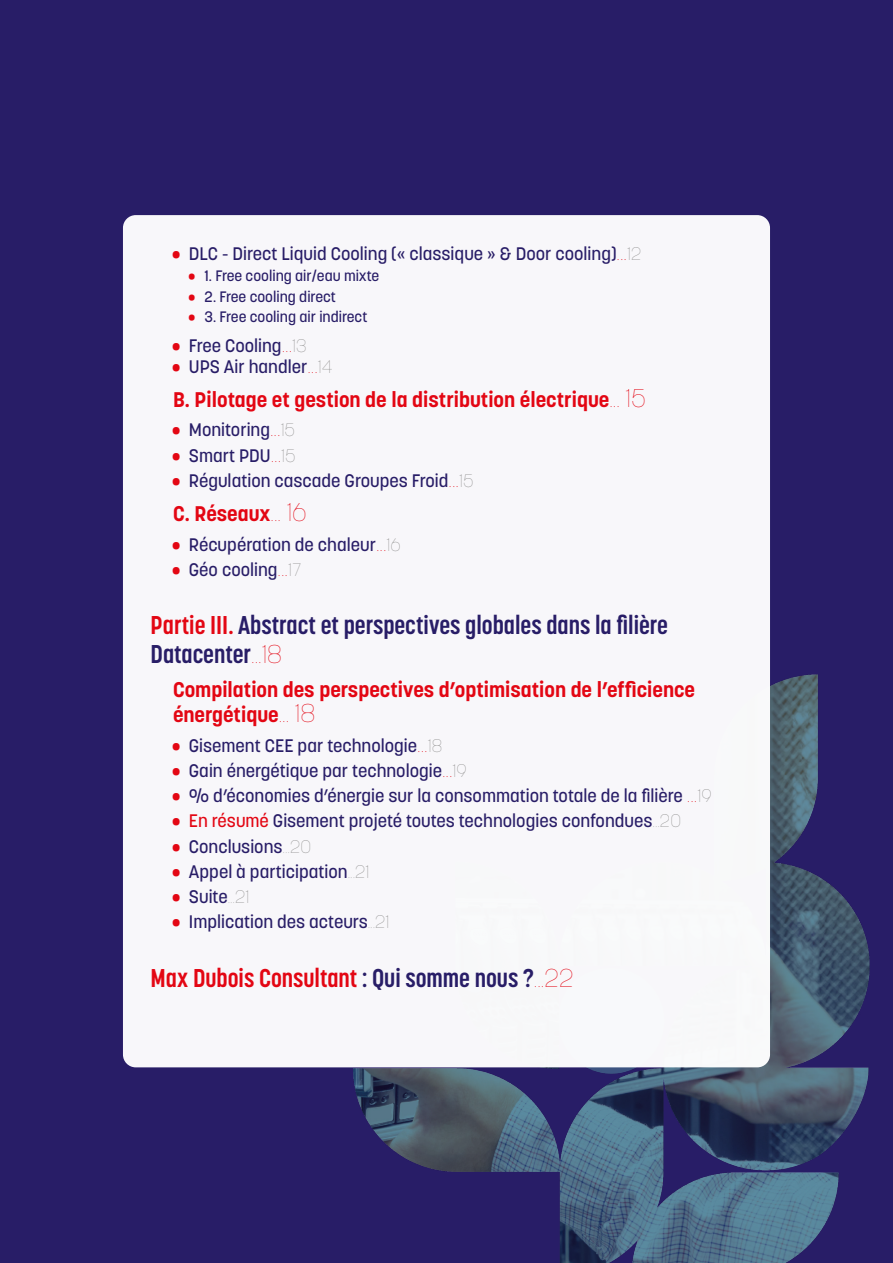
<style>
.page{position:relative;width:893px;height:1263px;background:#281d67}
.page>*{position:absolute;margin:0;border:0;box-sizing:border-box;transform-origin:0 0}
.t1{font:700 25.5px/28.5px "Korolev Condensed";color:#281d67}
.t2{font:700 25.5px "Korolev Condensed";color:#e30613}
.t3{font:700 21px/25.5px "Korolev";color:#e30613}
.t4{font:500 18px "Korolev";color:#281d67}
.t5{font:500 15px "Korolev";color:#281d67}
.s1{color:#e30613}
.s2{font-weight:100;font-size:25.5px;color:#e30613}
.s3{font-weight:100;color:#858584}
.s4{font-weight:100;font-size:25.5px}
.s5{font-family:"Korolev";font-weight:100;color:#e30613}
.s6{color:#281d67}
.s7{font-family:"Korolev";font-weight:100}
</style>
<div class="page">
<img style="left:354px;top:674px;width:516px;height:589px">
<div style="left:123px;top:215px;width:647px;height:852px;background:#f8f7fa;border-radius:13px"></div>
<p class="t4" style="left:172px;top:242px;width:471px"><span class="s1">•</span> DLC - Direct Liquid Cooling (« classique » &amp; Door cooling)<span class="s2">...</span><span class="s3">12</span></p>
<p class="t5" style="left:188px;top:266px;width:193px"><span class="s1">•</span> 1. Free cooling air/eau mixte</p>
<p class="t5" style="left:188px;top:287px;width:149px"><span class="s1">•</span> 2. Free cooling direct</p>
<p class="t5" style="left:188px;top:308px;width:181px"><span class="s1">•</span> 3. Free cooling air indirect</p>
<p class="t4" style="left:172px;top:334px;width:136px"><span class="s1">•</span> Free Cooling<span class="s2">...</span><span class="s3">13</span></p>
<p class="t4" style="left:172px;top:355px;width:162px"><span class="s1">•</span> UPS Air handler<span class="s2">...</span><span class="s3">14</span></p>
<p class="t3" style="left:173px;top:387px;width:475px">B. Pilotage et gestion de la distribution électrique<span class="s4">... 15</span></p>
<p class="t4" style="left:172px;top:419px;width:125px"><span class="s1">•</span> Monitoring<span class="s2">...</span><span class="s3">15</span></p>
<p class="t4" style="left:172px;top:444px;width:125px"><span class="s1">•</span> Smart PDU<span class="s2">...</span><span class="s3">15</span></p>
<p class="t4" style="left:172px;top:469px;width:303px"><span class="s1">•</span> Régulation cascade Groupes Froid<span class="s2">...</span><span class="s3">15</span></p>
<p class="t3" style="left:173px;top:501px;width:135px">C. Réseaux<span class="s4">... 16</span></p>
<p class="t4" style="left:172px;top:533px;width:230px"><span class="s1">•</span> Récupération de chaleur<span class="s2">...</span><span class="s3">16</span></p>
<p class="t4" style="left:172px;top:558px;width:131px"><span class="s1">•</span> Géo cooling<span class="s2">...</span><span class="s3">17</span></p>
<h1 class="t1" style="left:151px;top:611px;width:519px"><span class="s1">Partie III.</span> Abstract et perspectives globales dans la filière<br>Datacenter<span class="s5">...18</span></h1>
<p class="t3" style="left:173px;top:676px;width:523px">Compilation des perspectives d’optimisation de l’efficience énergétique<span class="s4">... 18</span></p>
<p class="t4" style="left:172px;top:734px;width:272px"><span class="s1">•</span> Gisement CEE par technologie<span class="s2">...</span><span class="s3">18</span></p>
<p class="t4" style="left:172px;top:759px;width:296px"><span class="s1">•</span> Gain énergétique par technologie<span class="s2">...</span><span class="s3">19</span></p>
<p class="t4" style="left:172px;top:784px;width:541px"><span class="s1">•</span> % d’économies d’énergie sur la consommation totale de la filière <span class="s2">...</span><span class="s3">19</span></p>
<p class="t4" style="left:172px;top:810px;width:511px"><span class="s1">• En résumé</span> Gisement projeté toutes technologies confondues<span class="s3">...20</span></p>
<p class="t4" style="left:172px;top:835px;width:141px"><span class="s1">•</span> Conclusions<span class="s3">...20</span></p>
<p class="t4" style="left:172px;top:860px;width:199px"><span class="s1">•</span> Appel à participation<span class="s3">...21</span></p>
<p class="t4" style="left:172px;top:885px;width:79px"><span class="s1">•</span> Suite<span class="s3">...21</span></p>
<p class="t4" style="left:172px;top:911px;width:219px"><span class="s1">•</span> Implication des acteurs<span class="s3">...21</span></p>
<h1 class="t2" style="left:151px;top:962px;width:425px">Max Dubois Consultant <span class="s6">: Qui somme nous ?</span><span class="s7">...22</span></h1>
</div>
